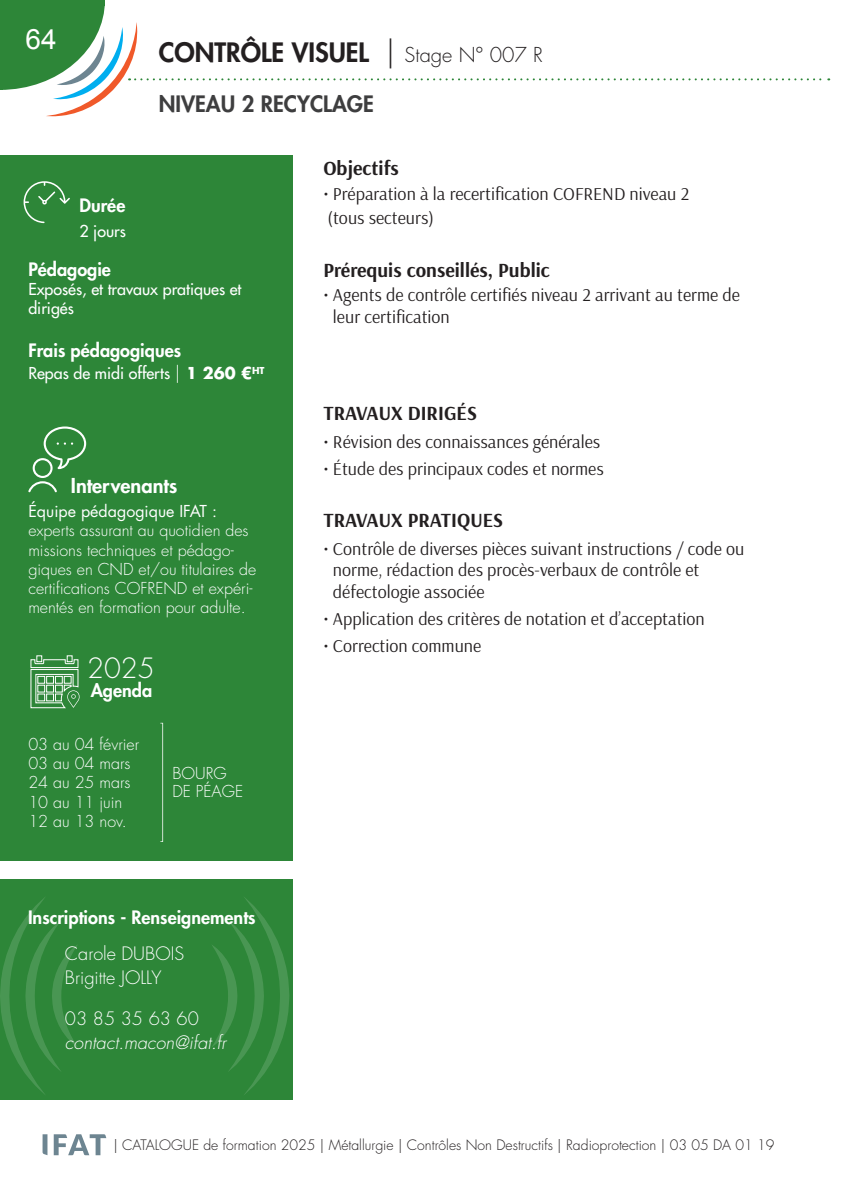
<style>
.page{position:relative;width:851px;height:1191px;background:#fff}
.page>*{position:absolute;margin:0;border:0;box-sizing:border-box;transform-origin:0 0}
.t1{font:28px "Arial";color:#fff}
.t2{font:300 27.2px "Futura Std";color:#fff}
.t3{font:800 26px "Futura Std";color:#231f20}
.t4{font:800 22px "Futura Std";color:#3e3e3f}
.t5{font:700 20px "Arsenal";color:#231f20}
.t6{font:800 20px "Futura Std";color:#fff}
.t7{font:18px/21.6px "Arsenal";color:#231f20}
.t8{font:800 18px "Futura Std";color:#fff}
.t9{font:300 18px/24px "Futura Std";color:#fff}
.t10{font:italic 300 18px "Futura Std";color:#fff}
.t11{font:300 16px/19.2px "Futura Std";color:#fff}
.t12{font:500 16px/19.2px "Futura Std";color:#fff}
.t13{font:16px "Futura Std";color:#fff}
.t14{font:300 14px "Futura Std";color:#231f20}
.s1{font-weight:300;font-size:30px}
.s2{font-weight:300;font-size:20px}
.s3{font-weight:300;font-size:18px}
.s4{font-weight:700}
</style>
<div class="page">
<svg style="left:43px;top:1134px;width:4px;height:21px"></svg>
<svg style="left:54px;top:1134px;width:52px;height:21px"></svg>
<svg style="left:3px;top:6px;width:826px;height:110px"></svg>
<div style="left:0;top:155px;width:292px;height:706px;background:#2d8638"></div>
<div style="left:0;top:879px;width:292px;height:220px;background:#2d8638"></div>
<svg style="left:212px;top:897px;width:77px;height:198px"></svg>
<svg style="left:0;top:897px;width:78px;height:197px"></svg>
<div style="left:0;top:0;width:105px;height:6px;background:#2d8638"></div>
<hr style="left:0;top:0;width:3px;height:90px;background:#2d8638">
<svg style="left:28px;top:426px;width:58px;height:66px"></svg>
<svg style="left:160px;top:723px;width:3px;height:119px"></svg>
<svg style="left:24px;top:181px;width:46px;height:42px"></svg>
<svg style="left:30px;top:655px;width:50px;height:53px"></svg>
<h1 class="t1" style="left:26px;top:21px;width:33px">64</h1>
<h3 class="t3" style="left:159px;top:36px;width:385px">CONTRÔLE VISUEL <span class="s1">|</span> <span class="s2">Stage N° 007 R</span></h3>
<p class="t4" style="left:159px;top:90px;width:216px">NIVEAU 2 RECYCLAGE</p>
<p class="t8" style="left:79px;top:194px;width:47px">Durée</p>
<p class="t12" style="left:79px;top:222px;width:48px">2 jours</p>
<p class="t8" style="left:28px;top:258px;width:84px">Pédagogie</p>
<p class="t12" style="left:28px;top:279px;width:214px">Exposés, et travaux pratiques et dirigés</p>
<p class="t8" style="left:28px;top:339px;width:154px">Frais pédagogiques</p>
<p class="t12" style="left:28px;top:363px;width:238px">Repas de midi offerts <span class="s3">|</span> <span class="s4">1 260 €</span><sup>HT</sup></p>
<p class="t6" style="left:71px;top:472px;width:108px">Intervenants</p>
<p class="t13" style="left:28px;top:501px;width:190px">Équipe pédagogique IFAT :</p>
<p class="t11" style="left:28px;top:521px;width:229px">experts assurant au quotidien des missions techniques et pédago&shy;giques en CND et/ou titulaires de certifications COFREND et expéri&shy;mentés en formation pour adulte.</p>
<h2 class="t2" style="left:87px;top:651px;width:69px">2025</h2>
<p class="t8" style="left:91px;top:678px;width:63px">Agenda</p>
<p class="t11" style="left:28px;top:735px;width:112px">03 au 04 février<br>03 au 04 mars<br>24 au 25 mars<br>10 au 11 juin<br>12 au 13 nov.</p>
<p class="t11" style="left:172px;top:765px;width:72px;line-height:18px">BOURG<br>DE PÉAGE</p>
<p class="t8" style="left:28px;top:905px;width:229px">Inscriptions - Renseignements</p>
<p class="t9" style="left:65px;top:942px;width:121px">Carole DUBOIS<br>Brigitte JOLLY</p>
<p class="t9" style="left:65px;top:1007px;width:135px">03 85 35 63 60</p>
<p class="t10" style="left:65px;top:1031px;width:163px">contact.macon@ifat.fr</p>
<p class="t5" style="left:323px;top:154px;width:77px">Objectifs</p>
<p class="t7" style="left:323px;top:181px;width:367px;line-height:24.4px">• Préparation à la recertification COFREND niveau 2 (tous secteurs)</p>
<p class="t5" style="left:323px;top:256px;width:228px">Prérequis conseillés, Public</p>
<p class="t7" style="left:333px;top:284px;width:408px;text-indent:-10px">• Agents de contrôle certifiés niveau 2 arrivant au terme de leur certification</p>
<p class="t5" style="left:323px;top:399px;width:155px">TRAVAUX DIRIGÉS</p>
<p class="t7" style="left:323px;top:430px;width:278px">• Révision des connaissances générales</p>
<p class="t7" style="left:323px;top:457px;width:282px">• Étude des principaux codes et normes</p>
<p class="t5" style="left:323px;top:506px;width:181px">TRAVAUX PRATIQUES</p>
<p class="t7" style="left:333px;top:537px;width:413px;text-indent:-10px">• Contrôle de diverses pièces suivant instructions / code ou norme, rédaction des procès-verbaux de contrôle et défectologie associée</p>
<p class="t7" style="left:323px;top:608px;width:383px">• Application des critères de notation et d’acceptation</p>
<p class="t7" style="left:323px;top:635px;width:159px">• Correction commune</p>
<p class="t14" style="left:113px;top:1136px;width:662px">| CATALOGUE de formation 2025 | Métallurgie | Contrôles Non Destructifs | Radioprotection | 03 05 DA 01 19</p>
</div>
